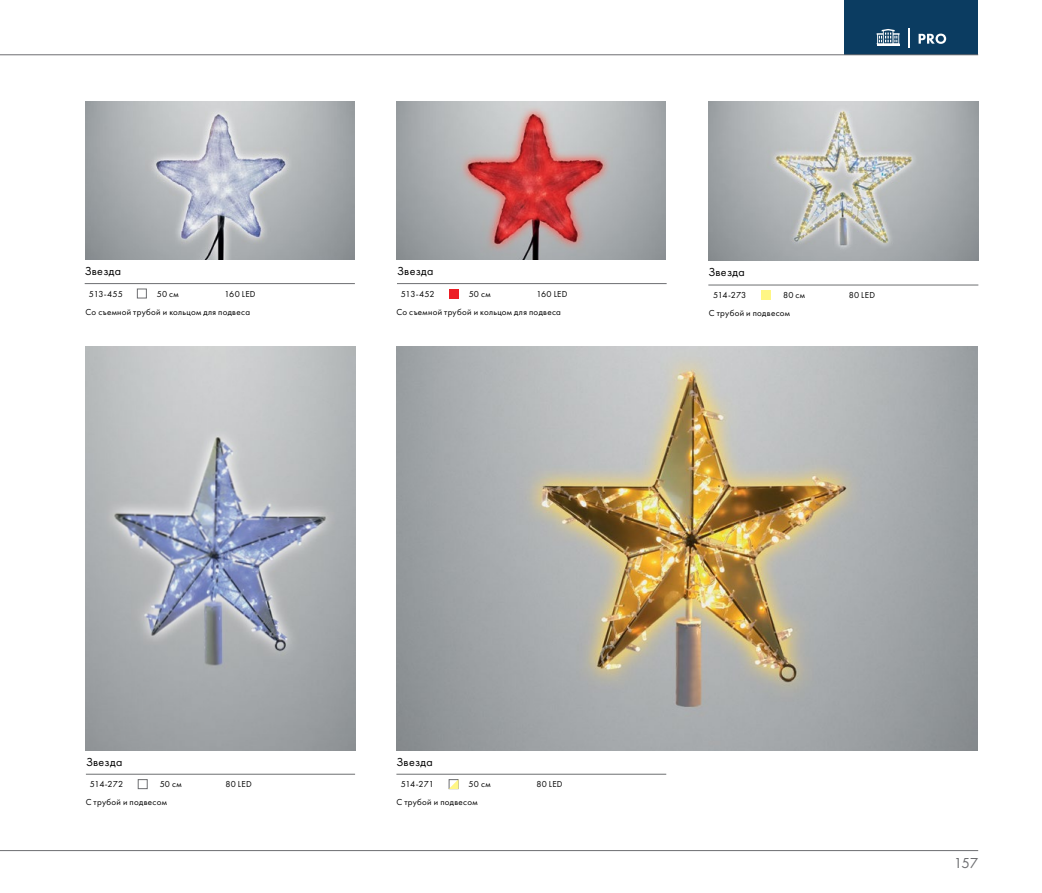
<style>
.page{position:relative;width:1042px;height:893px;background:#fff}
.page>*{position:absolute;margin:0;border:0;box-sizing:border-box;transform-origin:0 0}
.t1{font:15px "Futura New";color:#6d6e71}
.t2{font:12px "Futura New";letter-spacing:.025em;color:#000}
.t3{font:9px "Futura New";letter-spacing:.03em;color:#000}
</style>
<div class="page">
<div style="left:844px;top:0;width:134px;height:54px;background:#0b3c61"></div>
<hr style="left:908px;top:28px;width:2px;height:20px;background:#fff">
<svg style="left:918px;top:34px;width:28px;height:10px"></svg>
<svg style="left:876px;top:29px;width:23px;height:17px"></svg>
<img style="left:397px;top:101px;width:268px;height:159px">
<img style="left:708px;top:101px;width:270px;height:160px">
<hr style="left:86px;top:774px;width:269px;height:1px;background:#6d6e71">
<hr style="left:396px;top:774px;width:270px;height:1px;background:#6d6e71">
<hr style="left:708px;top:285px;width:270px;height:1px;background:#6d6e71">
<img style="left:86px;top:347px;width:269px;height:403px">
<img style="left:397px;top:347px;width:580px;height:403px">
<div style="left:138px;top:779px;width:10px;height:10px;background:#fff;border:1px solid #6d6e71"></div>
<div style="left:761px;top:290px;width:10px;height:10px;background:#fff685"></div>
<svg style="left:449px;top:779px;width:9px;height:10px"></svg>
<img style="left:85px;top:101px;width:269px;height:159px">
<hr style="left:85px;top:283px;width:270px;height:1px;background:#6d6e71">
<hr style="left:397px;top:283px;width:269px;height:1px;background:#6d6e71">
<div style="left:137px;top:289px;width:10px;height:9px;background:#fff;border:1px solid #6d6e71"></div>
<div style="left:449px;top:289px;width:9px;height:9px;background:#ed1d24"></div>
<hr style="left:0;top:54px;width:978px;height:1px;background:#6d6e71">
<hr style="left:0;top:850px;width:978px;height:1px;background:#6d6e71">
<h2 class="t2" style="left:85px;top:264px;width:38px">Звезда</h2>
<h2 class="t2" style="left:397px;top:264px;width:38px">Звезда</h2>
<p class="t3" style="left:86px;top:307px;width:166px">Cо съемной трубой и кольцом для подвеса</p>
<p class="t3" style="left:396px;top:307px;width:166px">Cо съемной трубой и кольцом для подвеса</p>
<p class="t3" style="left:709px;top:307px;width:83px">C трубой и подвесом</p>
<h2 class="t2" style="left:708px;top:265px;width:38px">Звезда</h2>
<p class="t3" style="left:89px;top:288px;width:35px">513-455</p>
<p class="t3" style="left:157px;top:288px;width:23px">50 см</p>
<p class="t3" style="left:225px;top:288px;width:33px">160 LED</p>
<p class="t3" style="left:401px;top:288px;width:35px">513-452</p>
<p class="t3" style="left:469px;top:288px;width:23px">50 см</p>
<p class="t3" style="left:536px;top:288px;width:33px">160 LED</p>
<p class="t3" style="left:713px;top:290px;width:35px">514-273</p>
<p class="t3" style="left:783px;top:290px;width:24px">80 см</p>
<p class="t3" style="left:849px;top:290px;width:28px">80 LED</p>
<h2 class="t2" style="left:86px;top:754px;width:38px">Звезда</h2>
<h2 class="t2" style="left:396px;top:754px;width:38px">Звезда</h2>
<p class="t3" style="left:90px;top:779px;width:35px">514-272</p>
<p class="t3" style="left:160px;top:779px;width:23px">50 см</p>
<p class="t3" style="left:225px;top:779px;width:28px">80 LED</p>
<p class="t3" style="left:401px;top:779px;width:35px">514-271</p>
<p class="t3" style="left:468px;top:779px;width:23px">50 см</p>
<p class="t3" style="left:536px;top:779px;width:28px">80 LED</p>
<p class="t3" style="left:86px;top:797px;width:83px">C трубой и подвесом</p>
<p class="t3" style="left:396px;top:797px;width:83px">C трубой и подвесом</p>
<h1 class="t1" style="left:954px;top:855px;width:26px">157</h1>
</div>
